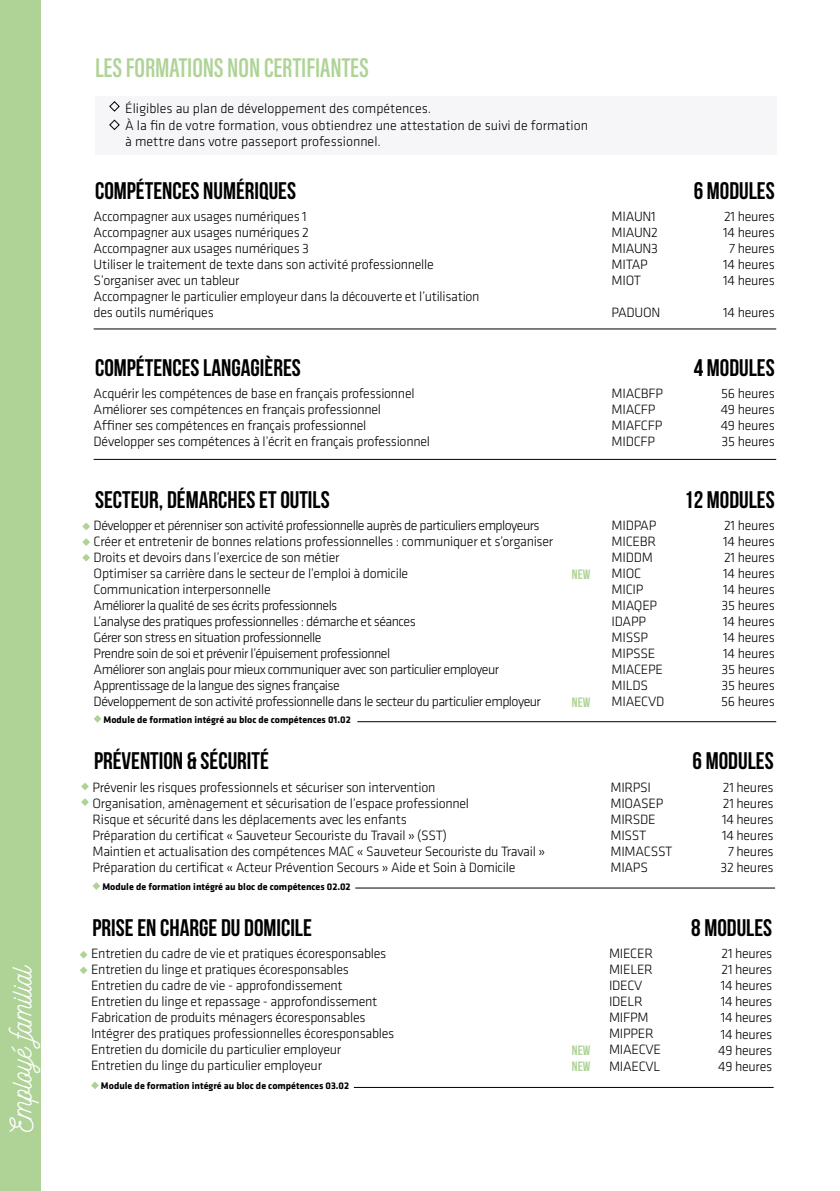
<style>
.page{position:relative;width:840px;height:1191px;background:#fff}
.page>*{position:absolute;margin:0;border:0;box-sizing:border-box;transform-origin:0 0}
.t1{font:30px "Nickainley";color:#fff}
.t2{font:600 28px "Acumin Pro Extra Cond";color:#afd396}
.t3{font:24px "Bebas Neue";color:#000}
.t4{font:300 14px/16px "Klavika Basic";letter-spacing:-.02em;color:#000}
.t5{font:300 14px/16px "Klavika Basic";letter-spacing:-.04em;color:#000}
.t6{font:300 14px/16.8px "Klavika Basic";color:#000}
.t7{font:13.6px/16px "Bebas Neue";color:#afd396}
.t8{font:700 10px "Klavika Basic";color:#000}
</style>
<div class="page">
<div style="left:0;top:0;width:40px;height:1191px;background:#afd396"></div>
<hr style="left:94px;top:328px;width:681px;height:1px;background:#000">
<div style="left:95px;top:96px;width:680px;height:59px;background:#f6f5f8"></div>
<svg style="left:109px;top:101px;width:11px;height:11px"></svg>
<svg style="left:109px;top:119px;width:11px;height:11px"></svg>
<hr style="left:94px;top:459px;width:681px;height:1px;background:#000">
<hr style="left:357px;top:721px;width:418px;height:1px;background:#000">
<svg style="left:94px;top:715px;width:7px;height:7px"></svg>
<svg style="left:82px;top:522px;width:8px;height:8px"></svg>
<svg style="left:82px;top:538px;width:8px;height:8px"></svg>
<svg style="left:82px;top:554px;width:8px;height:7px"></svg>
<hr style="left:355px;top:887px;width:419px;height:1px;background:#000">
<svg style="left:92px;top:882px;width:8px;height:8px"></svg>
<svg style="left:81px;top:783px;width:8px;height:7px"></svg>
<svg style="left:81px;top:798px;width:8px;height:8px"></svg>
<hr style="left:353px;top:1087px;width:420px;height:1px;background:#000">
<svg style="left:91px;top:1081px;width:8px;height:8px"></svg>
<svg style="left:80px;top:951px;width:7px;height:7px"></svg>
<svg style="left:80px;top:966px;width:7px;height:8px"></svg>
<h1 class="t1" style="left:2px;top:1132px;width:169px;rotate:-90deg">Employé familial</h1>
<h2 class="t2" style="left:95px;top:51px;width:275px">LES FORMATIONS NON CERTIFIANTES</h2>
<p class="t6" style="left:125px;top:100px;width:464px">Éligibles au plan de développement des compétences.<br>À la fin de votre formation, vous obtiendrez une attestation de suivi de formation à mettre dans votre passeport professionnel.</p>
<h3 class="t3" style="left:95px;top:177px;width:202px">COMPÉTENCES NUMÉRIQUES</h3>
<h3 class="t3" style="left:693px;top:177px;width:82px">6 MODULES</h3>
<p class="t4" style="left:94px;top:209px;width:387px">Accompagner aux usages numériques 1<br>Accompagner aux usages numériques 2<br>Accompagner aux usages numériques 3<br>Utiliser le traitement de texte dans son activité professionnelle S’organiser avec un tableur<br>Accompagner le particulier employeur dans la découverte et l’utilisation des outils numériques</p>
<p class="t4" style="left:611px;top:209px;width:48px">MIAUN1<br>MIAUN2<br>MIAUN3<br>MITAP<br>MIOT</p>
<p class="t4" style="left:611px;top:305px;width:50px">PADUON</p>
<p class="t4" style="left:722px;top:209px;width:53px;text-align:center">21 heures<br>14 heures<br>7 heures<br>14 heures<br>14 heures</p>
<p class="t4" style="left:722px;top:305px;width:53px">14 heures</p>
<h3 class="t3" style="left:95px;top:354px;width:207px">COMPÉTENCES LANGAGIÈRES</h3>
<h3 class="t3" style="left:693px;top:354px;width:82px">4 MODULES</h3>
<p class="t4" style="left:94px;top:386px;width:337px">Acquérir les compétences de base en français professionnel Améliorer ses compétences en français professionnel<br>Affiner ses compétences en français professionnel Développer ses compétences à l’écrit en français professionnel</p>
<p class="t4" style="left:611px;top:386px;width:53px">MIACBFP<br>MIACFP<br>MIAFCFP<br>MIDCFP</p>
<p class="t4" style="left:720px;top:386px;width:55px;text-align:justify">56 heures 49 heures 49 heures 35 heures</p>
<h3 class="t3" style="left:95px;top:486px;width:236px">SECTEUR, DÉMARCHES ET OUTILS</h3>
<h3 class="t3" style="left:683px;top:486px;width:92px">12 MODULES</h3>
<p class="t5" style="left:94px;top:517px;width:461px">Développer et pérenniser son activité professionnelle auprès de particuliers employeurs Créer et entretenir de bonnes relations professionnelles : communiquer et s’organiser Droits et devoirs dans l’exercice de son métier<br>Optimiser sa carrière dans le secteur de l’emploi à domicile<br>Communication interpersonnelle<br>Améliorer la qualité de ses écrits professionnels<br>L’analyse des pratiques professionnelles : démarche et séances<br>Gérer son stress en situation professionnelle<br>Prendre soin de soi et prévenir l’épuisement professionnel<br>Améliorer son anglais pour mieux communiquer avec son particulier employeur Apprentissage de la langue des signes française<br>Développement de son activité professionnelle dans le secteur du particulier employeur</p>
<p class="t4" style="left:611px;top:517px;width:54px">MIDPAP<br>MICEBR<br>MIDDM<br>MIOC<br>MICIP<br>MIAQEP<br>IDAPP<br>MISSP<br>MIPSSE<br>MIACEPE<br>MILDS<br>MIAECVD</p>
<p class="t4" style="left:720px;top:517px;width:55px;text-align:justify">21 heures 14 heures 21 heures 14 heures 14 heures 35 heures 14 heures 14 heures 14 heures 35 heures 35 heures 56 heures</p>
<p class="t7" style="left:571px;top:566px;width:20px">NEW</p>
<p class="t7" style="left:571px;top:694px;width:20px">NEW</p>
<p class="t8" style="left:103px;top:712px;width:248px">Module de formation intégré au bloc de compétences 01.02</p>
<h3 class="t3" style="left:94px;top:747px;width:176px">PRÉVENTION &amp; SÉCURITÉ</h3>
<h3 class="t3" style="left:692px;top:747px;width:82px">6 MODULES</h3>
<p class="t4" style="left:92px;top:779px;width:454px">Prévenir les risques professionnels et sécuriser son intervention<br>Organisation, amènagement et sécurisation de l’espace professionnel<br>Risque et sécurité dans les déplacements avec les enfants<br>Préparation du certificat « Sauveteur Secouriste du Travail » (SST)<br>Maintien et actualisation des compétences MAC « Sauveteur Secouriste du Travail » Préparation du certificat « Acteur Prévention Secours » Aide et Soin à Domicile</p>
<p class="t4" style="left:610px;top:779px;width:63px">MIRPSI<br>MIOASEP<br>MIRSDE<br>MISST<br>MIMACSST<br>MIAPS</p>
<p class="t4" style="left:720px;top:779px;width:54px;text-align:center">21 heures<br>21 heures<br>14 heures<br>14 heures<br>7 heures<br>32 heures</p>
<p class="t8" style="left:102px;top:879px;width:250px">Module de formation intégré au bloc de compétences 02.02</p>
<h3 class="t3" style="left:92px;top:914px;width:221px">PRISE EN CHARGE DU DOMICILE</h3>
<h3 class="t3" style="left:690px;top:914px;width:82px">8 MODULES</h3>
<p class="t4" style="left:91px;top:945px;width:304px">Entretien du cadre de vie et pratiques écoresponsables Entretien du linge et pratiques écoresponsables Entretien du cadre de vie - approfondissement Entretien du linge et repassage - approfondissement Fabrication de produits ménagers écoresponsables Intégrer des pratiques professionnelles écoresponsables Entretien du domicile du particulier employeur Entretien du linge du particulier employeur</p>
<p class="t4" style="left:608px;top:945px;width:53px">MIECER<br>MIELER<br>IDECV<br>IDELR<br>MIFPM<br>MIPPER<br>MIAECVE<br>MIAECVL</p>
<p class="t4" style="left:717px;top:945px;width:55px;text-align:justify">21 heures 21 heures 14 heures 14 heures 14 heures 14 heures 49 heures 49 heures</p>
<p class="t8" style="left:101px;top:1078px;width:249px">Module de formation intégré au bloc de compétences 03.02</p>
<p class="t7" style="left:571px;top:1042px;width:20px">NEW<br>NEW</p>
</div>
